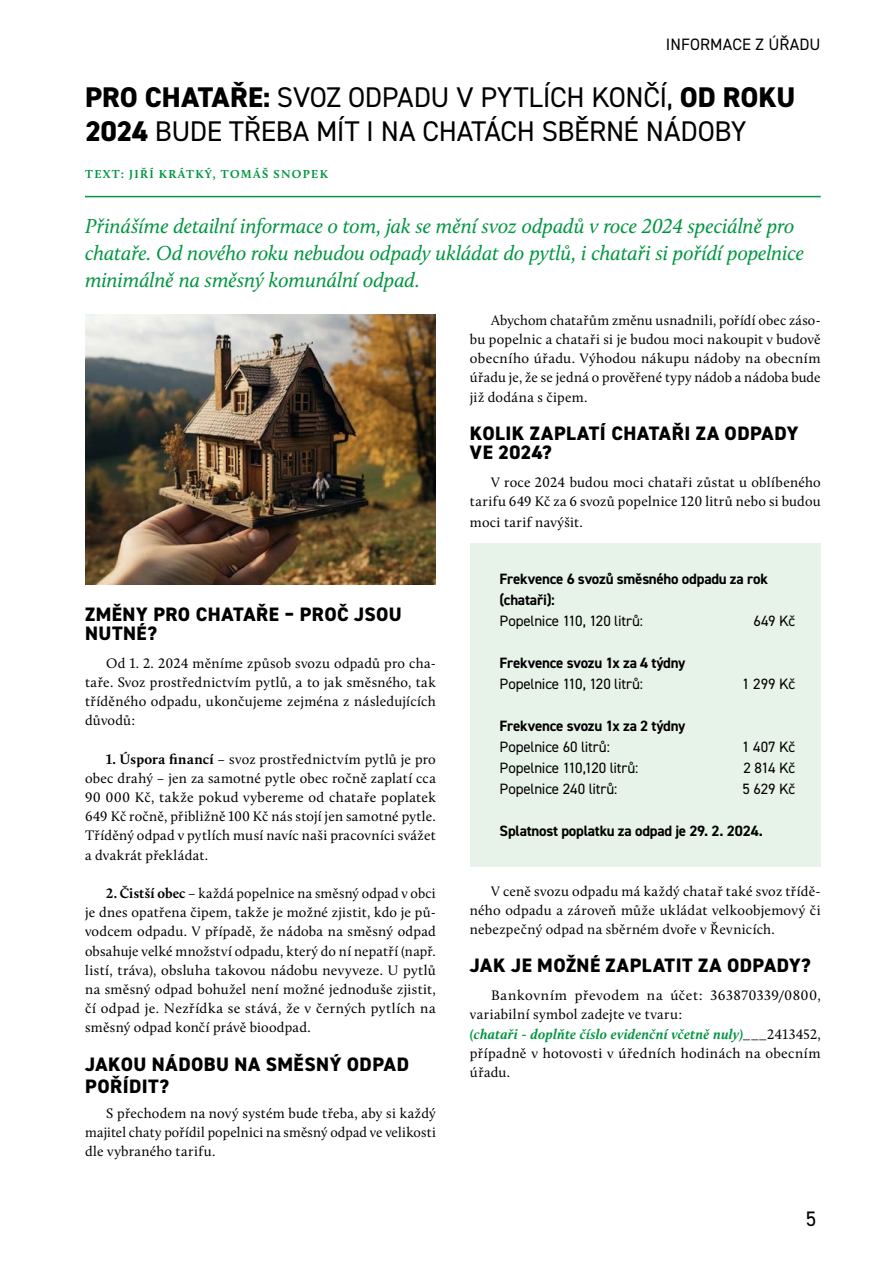
<style>
.page{position:relative;width:893px;height:1263px;background:#fff}
.page>*{position:absolute;margin:0;border:0;box-sizing:border-box;transform-origin:0 0}
.t1{font:28.5px/34.2px "DIN2014";letter-spacing:-.01em;color:#000}
.Perex{font:italic 21px/27px "Calluna";letter-spacing:-.005em;color:#009641}
.t2{font:21px "DIN2014";color:#000}
.chlebový_text{font:800 19.5px/19.2px "DIN2014";letter-spacing:.02em;color:#000}
.Podnadpis{font:16.5px "DIN2014";letter-spacing:.01em;color:#000}
.Infobox_-_chleba{font:15px "DIN2014";letter-spacing:-.01em;color:#000}
.Infobox_-_chleba-2{font:700 15px/21px "DIN2014";letter-spacing:-.015em;color:#000}
.chlebový_text-2{font:14.25px/19.2px "Calluna";letter-spacing:.02em;color:#000;text-align:justify}
.Autor{font:700 12px "Calluna";letter-spacing:.115em;color:#009641}
.s1{font-weight:800}
.s2{font-weight:700}
.s3{font-weight:700;font-style:italic;color:#009641}
</style>
<div class="page">
<hr style="left:85px;top:196px;width:736px;height:1px;background:#009641">
<div style="left:470px;top:543px;width:351px;height:323px;background:#e7f3e8"></div>
<img style="left:85px;top:314px;width:351px;height:270px">
<p class="Podnadpis" style="left:666px;top:34px;width:156px">INFORMACE Z ÚŘADU</p>
<h3 class="t1" style="left:85px;top:80px;width:712px"><span class="s1">PRO CHATAŘE:</span> SVOZ ODPADU V PYTLÍCH KONČÍ, <span class="s1">OD ROKU<br>2024</span> BUDE TŘEBA MÍT I NA CHATÁCH SBĚRNÉ NÁDOBY</h3>
<p class="Autor" style="left:85px;top:166px;width:244px">TEXT: JIŘÍ KRÁTKÝ, TOMÁŠ SNOPEK</p>
<p class="Perex" style="left:85px;top:212px;width:721px">Přinášíme detailní informace o tom, jak se mění svoz odpadů v roce 2024 speciálně pro chataře. Od nového roku nebudou odpady ukládat do pytlů, i chataři si pořídí popelnice minimálně na směsný komunální odpad.</p>
<p class="chlebový_text" style="left:85px;top:604px;width:318px">ZMĚNY PRO CHATAŘE – PROČ JSOU<br>NUTNÉ?</p>
<p class="chlebový_text-2" style="left:85px;top:653px;width:352px;text-indent:21px">Od 1. 2. 2024 měníme způsob svozu odpadů pro cha&shy;taře. Svoz prostřednictvím pytlů, a to jak směsného, tak tříděného odpadu, ukončujeme zejména z následujících důvodů:</p>
<p class="chlebový_text-2" style="left:85px;top:749px;width:352px;text-indent:21px"><span class="s2">1. Úspora financí</span> – svoz prostřednictvím pytlů je pro obec drahý – jen za samotné pytle obec ročně zaplatí cca 90 000 Kč, takže pokud vybereme od chataře poplatek 649 Kč ročně, přibližně 100 Kč nás stojí jen samotné pytle.<br>Tříděný odpad v pytlích musí navíc naši pracovníci svážet a dvakrát překládat.</p>
<p class="chlebový_text-2" style="left:85px;top:883px;width:352px;text-indent:21px"><span class="s2">2. Čistší obec</span> – každá popelnice na směsný odpad v obci je dnes opatřena čipem, takže je možné zjistit, kdo je pů&shy;vodcem odpadu. V případě, že nádoba na směsný odpad obsahuje velké množství odpadu, který do ní nepatří (např. listí, tráva), obsluha takovou nádobu nevyveze. U pytlů na směsný odpad bohužel není možné jednoduše zjistit, čí odpad je. Nezřídka se stává, že v černých pytlích na směsný odpad končí právě bioodpad.</p>
<p class="chlebový_text" style="left:85px;top:1053px;width:325px;line-height:22.2px">JAKOU NÁDOBU NA SMĚSNÝ ODPAD<br>POŘÍDIT?</p>
<p class="chlebový_text-2" style="left:85px;top:1103px;width:352px;text-indent:21px">S přechodem na nový systém bude třeba, aby si každý majitel chaty pořídil popelnici na směsný odpad ve velikosti dle vybraného tarifu.</p>
<p class="chlebový_text-2" style="left:470px;top:310px;width:352px;text-indent:21px">Abychom chatařům změnu usnadnili, pořídí obec záso&shy;bu popelnic a chataři si je budou moci nakoupit v budově obecního úřadu. Výhodou nákupu nádoby na obecním úřadu je, že se jedná o prověřené typy nádob a nádoba bude již dodána s čipem.</p>
<p class="chlebový_text" style="left:470px;top:424px;width:330px">KOLIK ZAPLATÍ CHATAŘI ZA ODPADY<br>VE 2024?</p>
<p class="chlebový_text-2" style="left:470px;top:472px;width:352px;text-align:right">V roce 2024 budou moci chataři zůstat u oblíbeného tarifu 649 Kč za 6 svozů popelnice 120 litrů nebo si budou</p>
<p class="chlebový_text-2" style="left:470px;top:513px;width:115px">moci tarif navýšit.</p>
<p class="Infobox_-_chleba-2" style="left:500px;top:568px;width:270px">Frekvence 6 svozů směsného odpadu za rok (chataři):</p>
<p class="Infobox_-_chleba" style="left:500px;top:612px;width:145px">Popelnice 110, 120 litrů:</p>
<p class="Infobox_-_chleba" style="left:753px;top:612px;width:43px">649 Kč</p>
<p class="Infobox_-_chleba-2" style="left:500px;top:652px;width:187px">Frekvence svozu 1x za 4 týdny</p>
<p class="Infobox_-_chleba" style="left:500px;top:675px;width:145px">Popelnice 110, 120 litrů:</p>
<p class="Infobox_-_chleba" style="left:742px;top:675px;width:54px">1 299 Kč</p>
<p class="Infobox_-_chleba-2" style="left:500px;top:715px;width:187px">Frekvence svozu 1x za 2 týdny</p>
<p class="Infobox_-_chleba" style="left:500px;top:738px;width:112px">Popelnice 60 litrů:</p>
<p class="Infobox_-_chleba" style="left:742px;top:738px;width:54px">1 407 Kč</p>
<p class="Infobox_-_chleba" style="left:500px;top:759px;width:140px">Popelnice 110,120 litrů:</p>
<p class="Infobox_-_chleba" style="left:744px;top:759px;width:53px">2 814 Kč</p>
<p class="Infobox_-_chleba" style="left:500px;top:780px;width:119px">Popelnice 240 litrů:</p>
<p class="Infobox_-_chleba" style="left:742px;top:780px;width:54px">5 629 Kč</p>
<p class="Infobox_-_chleba-2" style="left:500px;top:820px;width:265px">Splatnost poplatku za odpad je 29. 2. 2024.</p>
<p class="chlebový_text-2" style="left:470px;top:881px;width:352px;text-indent:21px">V ceně svozu odpadu má každý chatař také svoz třídě&shy;ného odpadu a zároveň může ukládat velkoobjemový či nebezpečný odpad na sběrném dvoře v Řevnicích.</p>
<p class="chlebový_text" style="left:470px;top:956px;width:342px">JAK JE MOŽNÉ ZAPLATIT ZA ODPADY?</p>
<p class="chlebový_text-2" style="left:470px;top:985px;width:352px;text-indent:21px">Bankovním převodem na účet: 363870339/0800, variabilní symbol zadejte ve tvaru:</p>
<p class="chlebový_text-2" style="left:470px;top:1024px;width:352px"><span class="s3">(chataři - doplňte číslo evidenční včetně nuly)</span>___2413452, případně v hotovosti v úředních hodinách na obecním úřadu.</p>
<h2 class="t2" style="left:806px;top:1205px;width:12px">5</h2>
</div>
